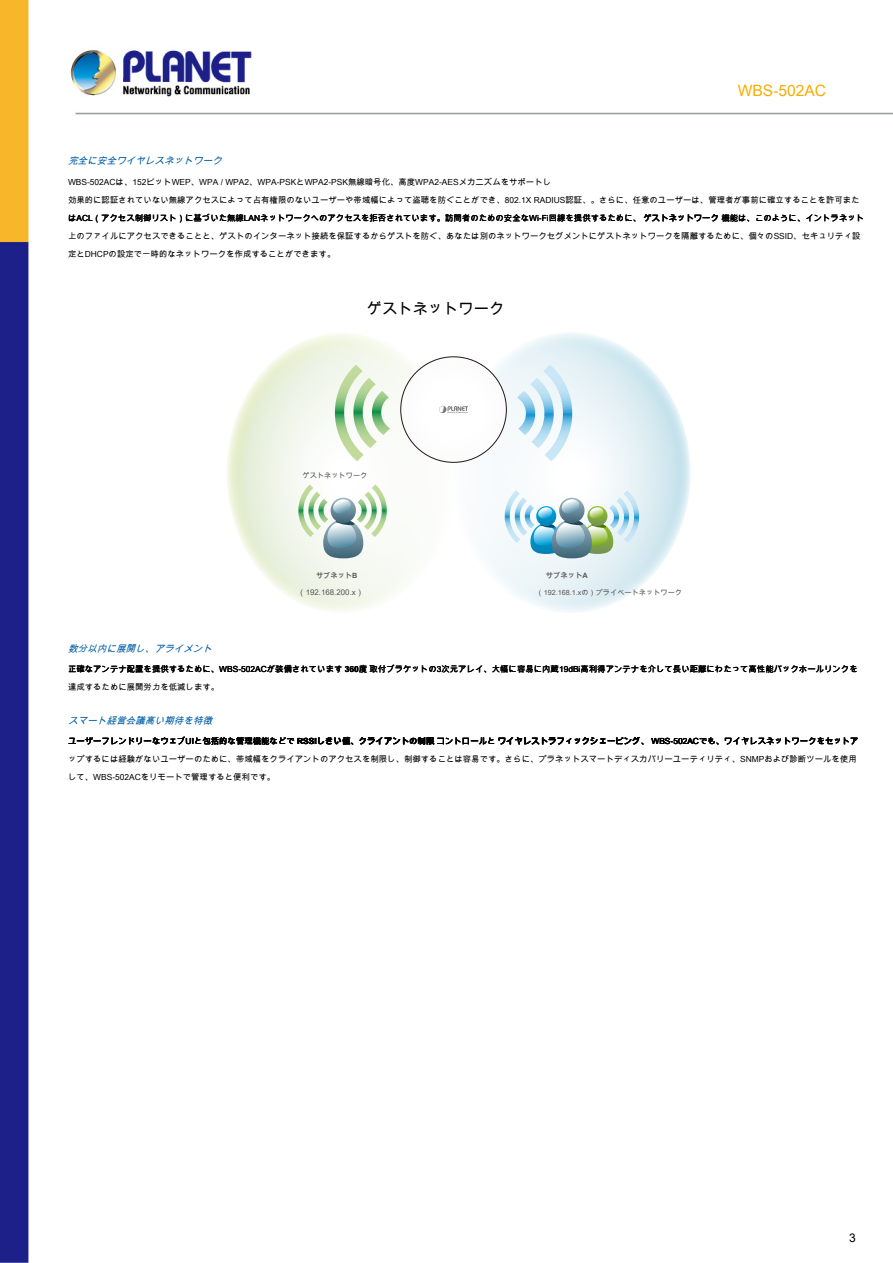
<style>
.page{position:relative;width:893px;height:1263px;background:#fff}
.page>*{position:absolute;margin:0;border:0;box-sizing:border-box;transform-origin:0 0}
.t1{font:15.6px "Arial Unicode MS";color:#f7ac00}
.t2{font:15.3px "Arial Unicode MS";color:#000}
.t3{font:12px "Arial Unicode MS";color:#000}
.t4{font:italic 9.6px "Arial Unicode MS";color:#005ea6}
.t5{font:8.4px/18px "Arial Unicode MS";color:#000}
.t6{font:7.95px "Arial Unicode MS";color:#595757}
.t7{font:700 7.35px "Arial Unicode MS";color:#595757}
.t8{font:7.2px "Arial Unicode MS";color:#595757}
.t9{font:700 7.2px "Arial Unicode MS";color:#595757}
.s1{font-weight:700}
</style>
<div class="page">
<img style="left:0;top:0;width:893px;height:1263px">
<svg style="left:226px;top:332px;width:224px;height:282px"></svg>
<svg style="left:450px;top:332px;width:241px;height:282px"></svg>
<svg style="left:517px;top:365px;width:62px;height:96px"></svg>
<svg style="left:329px;top:365px;width:61px;height:96px"></svg>
<svg style="left:295px;top:484px;width:95px;height:74px"></svg>
<svg style="left:501px;top:490px;width:142px;height:68px"></svg>
<div style="left:401px;top:357px;width:105px;height:105px;background:#fdfdfd;border-radius:53px"></div>
<svg style="left:439px;top:406px;width:29px;height:7px"></svg>
<h1 class="t1" style="left:738px;top:80px;width:90px">WBS-502AC</h1>
<p class="t4" style="left:68px;top:154px;width:159px">完全に安全ワイヤレスネットワーク</p>
<p class="t5" style="left:68px;top:172px;width:798px">WBS-502ACは、152ビットWEP、WPA / WPA2、WPA-PSKとWPA2-PSK無線暗号化、高度WPA2-AESメカニズムをサポートし<br>効果的に認証されていない無線アクセスによって占有権限のないユーザーや帯域幅によって盗聴を防ぐことができ、802.1X RADIUS認証、。さらに、任意のユーザーは、管理者が事前に確立することを許可またはACL（アクセス制御リスト）に基づいた無線LANネットワークへのアクセスを拒否されています。訪問者のための安全なWi-Fi回線を提供するために、 <span class="s1">ゲストネットワーク</span> 機能は、このように、イントラネット上のファイルにアクセスできることと、ゲストのインターネット接続を保証するからゲストを防ぐ、あなたは別のネットワークセグメントにゲストネットワークを隔離するために、個々のSSID、セキュリティ設定とDHCPの設定で一時的なネットワークを作成することができます。</p>
<h2 class="t2" style="left:367px;top:298px;width:139px">ゲストネットワーク</h2>
<p class="t8" style="left:303px;top:470px;width:66px">ゲストネットワーク</p>
<p class="t9" style="left:316px;top:571px;width:43px">サブネットB</p>
<p class="t7" style="left:546px;top:570px;width:44px">サブネットA</p>
<p class="t6" style="left:298px;top:586px;width:68px">（192.168.200.x）</p>
<p class="t8" style="left:536px;top:587px;width:147px">（192.168.1.xの）プライベートネットワーク</p>
<p class="t4" style="left:68px;top:642px;width:149px">数分以内に展開し、アライメント</p>
<p class="t5" style="left:68px;top:660px;width:791px">正確なアンテナ配置を提供するために、WBS-502ACが装備されています <span class="s1">360度</span> 取付ブラケットの3次元アレイ、大幅に容易に内蔵19dBi高利得アンテナを介して長い距離にわたって高性能バックホールリンクを達成するために展開労力を低減します。</p>
<p class="t4" style="left:68px;top:713px;width:149px">スマート経営会議高い期待を特徴</p>
<p class="t5" style="left:68px;top:732px;width:792px">ユーザーフレンドリーなウェブUIと包括的な管理機能などで <span class="s1">RSSIしきい値、クライアントの制限</span> コントロールと <span class="s1">ワイヤレストラフィックシェーピング、</span> WBS-502ACでも、ワイヤレスネットワークをセットアップするには経験がないユーザーのために、帯域幅をクライアントのアクセスを制限し、制御することは容易です。さらに、プラネットスマートディスカバリーユーティリティ、SNMPおよび診断ツールを使用して、WBS-502ACをリモートで管理すると便利です。</p>
<h3 class="t3" style="left:849px;top:1229px;width:8px">3</h3>
</div>
